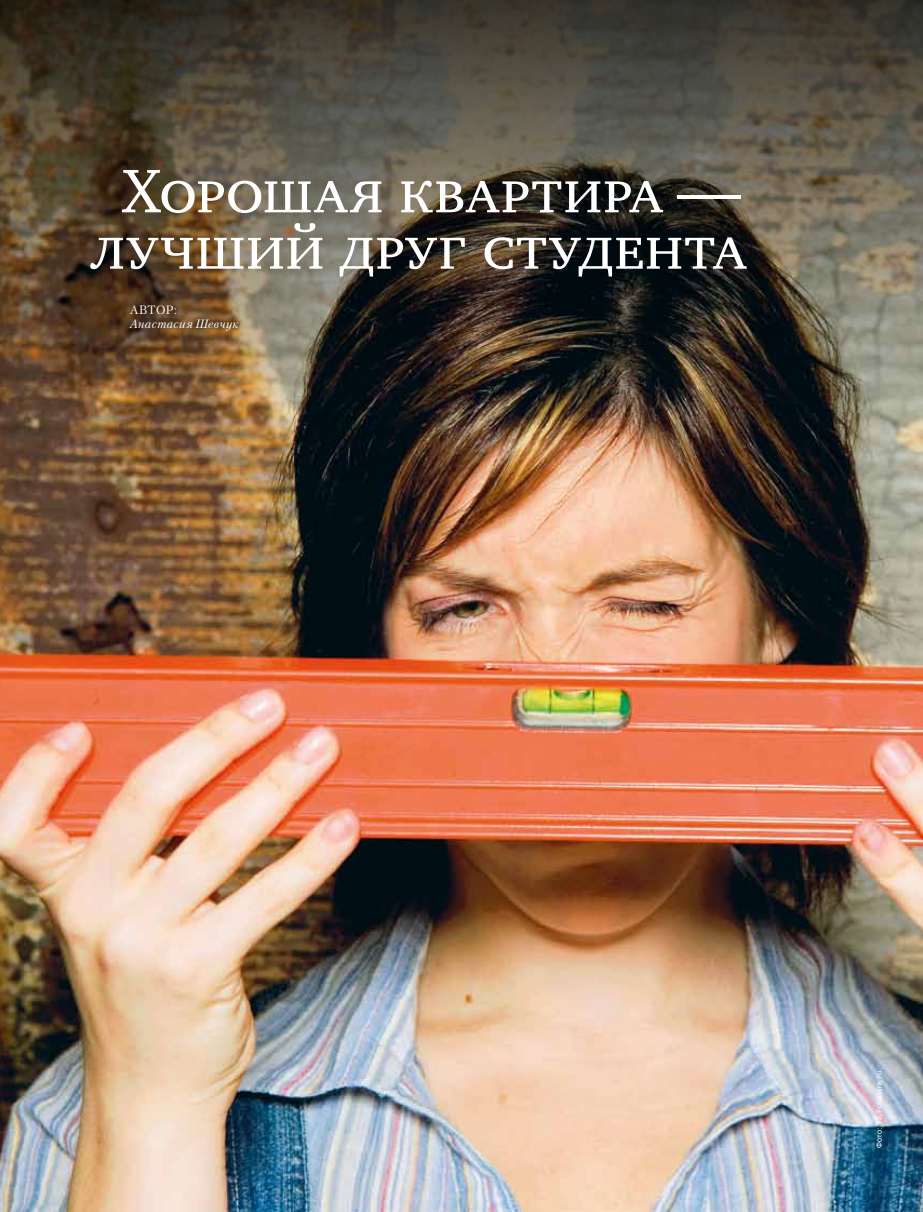
<style>
.page{position:relative;width:923px;height:1212px;background:#fff}
.page>*{position:absolute;margin:0;border:0;box-sizing:border-box;transform-origin:0 0}
.t1{font:63px "Charter SCC";letter-spacing:-.005em;color:#fff}
.t2{font:italic 12px "Petersburg TF";letter-spacing:.035em;color:#fff}
.t3{font:12px "Petersburg TF";color:#fff}
.t4{font:7.5px "Helvetica TF";letter-spacing:.025em;color:#fff}
</style>
<div class="page">
<img style="left:0;top:478px;width:923px;height:734px">
<img style="left:0;top:0;width:923px;height:478px">
<p class="t1" style="left:122px;top:156px;width:619px">Хорошая квартира —</p>
<p class="t1" style="left:91px;top:212px;width:657px">лучший друг студента</p>
<p class="t3" style="left:130px;top:302px;width:48px">Автор:</p>
<p class="t2" style="left:130px;top:316px;width:110px">Анастасия Шевчук</p>
<p class="t4" style="left:873px;top:1148px;width:79px;rotate:-90deg">Фото: TS/Fotobank.ru</p>
</div>
